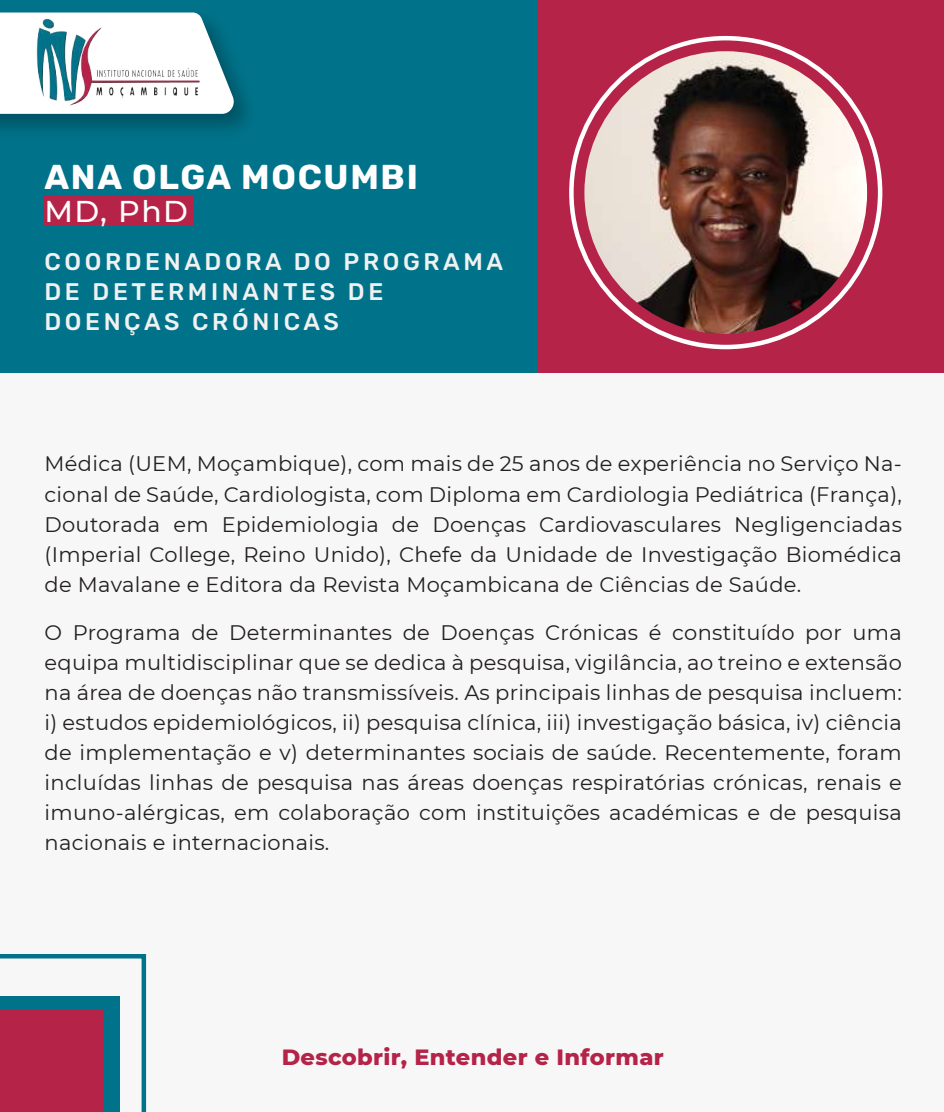
<style>
.page{position:relative;width:944px;height:1112px;background:#f7f7f7}
.page>*{position:absolute;margin:0;border:0;box-sizing:border-box;transform-origin:0 0}
.t1{font:700 34.5px "Rubik";letter-spacing:.05em;color:#fff}
.t2{font:500 30px "Montserrat";color:#fff}
.t3{font:300 24px/29.8px "Rubik";letter-spacing:.15em;color:#f1f1f1}
.t4{font:800 22.5px "Montserrat";letter-spacing:.015em;color:#b52348}
.t5{font:21px/30px "Montserrat";letter-spacing:.015em;color:#231f20;text-align:justify}
</style>
<div class="page">
<div style="left:26px;top:0;width:918px;height:372px;background:#b52348"></div>
<div style="left:0;top:0;width:536px;height:372px;background:#00738a"></div>
<div style="left:44px;top:196px;width:150px;height:30px;background:#b52348"></div>
<img style="left:0;top:12px;width:247px;height:118px">
<svg style="left:0;top:13px;width:236px;height:101px"></svg>
<img style="left:20px;top:15px;width:188px;height:97px">
<img style="left:584px;top:51px;width:283px;height:283px;border-radius:141px">
<svg style="left:0;top:954px;width:146px;height:158px"></svg>
<div style="left:0;top:995px;width:120px;height:117px;background:#00738a"></div>
<div style="left:0;top:1008px;width:103px;height:104px;background:#b52348"></div>
<h1 class="t1" style="left:44px;top:157px;width:375px">ANA OLGA MOCUMBI</h1>
<h2 class="t2" style="left:44px;top:191px;width:145px">MD, PhD</h2>
<p class="t3" style="left:44px;top:247px;width:460px">COORDENADORA DO PROGRAMA<br>DE DETERMINANTES DE<br>DOENÇAS CRÓNICAS</p>
<p class="t5" style="left:44px;top:448px;width:859px">Médica (UEM, Moçambique), com mais de 25 anos de experiência no Serviço Na&shy;cional de Saúde, Cardiologista, com Diploma em Cardiologia Pediátrica (França), Doutorada em Epidemiologia de Doenças Cardiovasculares Negligenciadas (Imperial College, Reino Unido), Chefe da Unidade de Investigação Biomédica de Mavalane e Editora da Revista Moçambicana de Ciências de Saúde.</p>
<p class="t5" style="left:44px;top:616px;width:859px">O Programa de Determinantes de Doenças Crónicas é constituído por uma equipa multidisciplinar que se dedica à pesquisa, vigilância, ao treino e extensão na área de doenças não transmissíveis. As principais linhas de pesquisa incluem: i) estudos epidemiológicos, ii) pesquisa clínica, iii) investigação básica, iv) ciência de implementação e v) determinantes sociais de saúde. Recentemente, foram incluídas linhas de pesquisa nas áreas doenças respiratórias crónicas, renais e imuno-alérgicas, em colaboração com instituições académicas e de pesquisa nacionais e internacionais.</p>
<p class="t4" style="left:282px;top:1040px;width:384px">Descobrir, Entender e Informar</p>
</div>
